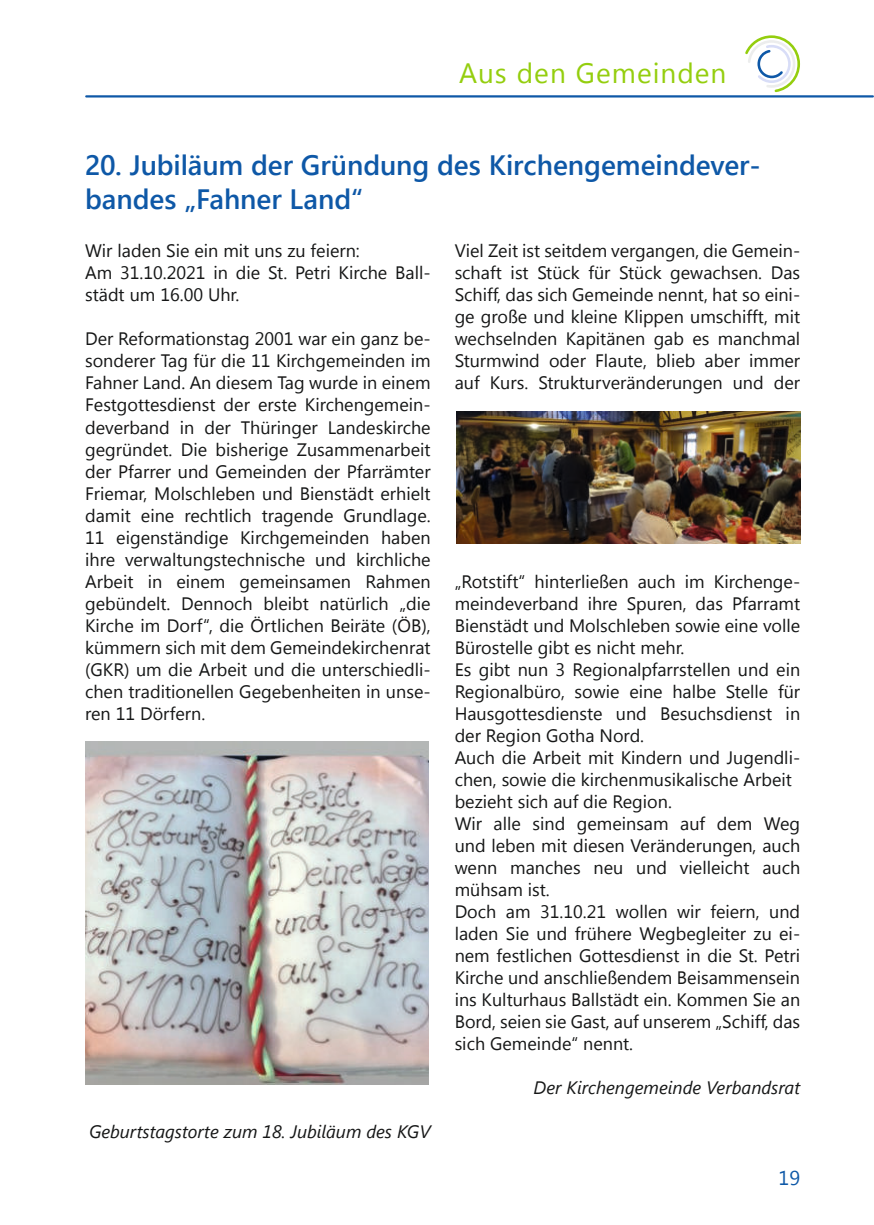
<style>
.page{position:relative;width:874px;height:1225px;background:#fff}
.page>*{position:absolute;margin:0;border:0;box-sizing:border-box;transform-origin:0 0}
.t1{font:600 28px/33.6px "Segoe UI";letter-spacing:-.005em;color:#0e58a7}
.t2{font:28px "Segoe UI";letter-spacing:.035em;color:#94ce0e}
.t3{font:20px "Segoe UI";color:#0e58a7}
.t4{font:18px/22px "Segoe UI";color:#151616}
.t5{font:italic 18px "Segoe UI";color:#151616}
</style>
<div class="page">
<img style="left:85px;top:741px;width:343px;height:343px">
<img style="left:456px;top:411px;width:343px;height:132px">
<hr style="left:86px;top:95px;width:786px;height:2px;background:#0e58a7">
<svg style="left:745px;top:35px;width:55px;height:58px"></svg>
<h1 class="t2" style="left:459px;top:57px;width:268px">Aus den Gemeinden</h1>
<h1 class="t1" style="left:85px;top:152px;width:676px">20. Jubiläum der Gründung des Kirchengemeindever&shy;bandes „Fahner Land“</h1>
<p class="t4" style="left:85px;top:242px;width:347px">Wir laden Sie ein mit uns zu feiern:<br>Am 31.10.2021 in die St. Petri Kirche Ball&shy;städt um 16.00 Uhr.</p>
<p class="t4" style="left:85px;top:330px;width:347px;text-align:justify">Der Reformationstag 2001 war ein ganz be&shy;sonderer Tag für die 11 Kirchgemeinden im Fahner Land. An diesem Tag wurde in einem Festgottesdienst der erste Kirchengemein&shy;deverband in der Thüringer Landeskirche gegründet. Die bisherige Zusammenarbeit der Pfarrer und Gemeinden der Pfarrämter Friemar, Molschleben und Bienstädt erhielt damit eine rechtlich tragende Grundlage.<br>11 eigenständige Kirchgemeinden haben ihre verwaltungstechnische und kirchliche Arbeit in einem gemeinsamen Rahmen gebündelt. Dennoch bleibt natürlich „die Kirche im Dorf“, die Örtlichen Beiräte (ÖB), kümmern sich mit dem Gemeindekirchenrat (GKR) um die Arbeit und die unterschiedli&shy;chen traditionellen Gegebenheiten in unse&shy;ren 11 Dörfern.</p>
<p class="t5" style="left:89px;top:1124px;width:343px">Geburtstagstorte zum 18. Jubiläum des KGV</p>
<p class="t4" style="left:454px;top:242px;width:347px;text-align:justify">Viel Zeit ist seitdem vergangen, die Gemein&shy;schaft ist Stück für Stück gewachsen. Das Schiff, das sich Gemeinde nennt, hat so eini&shy;ge große und kleine Klippen umschifft, mit wechselnden Kapitänen gab es manchmal Sturmwind oder Flaute, blieb aber immer auf Kurs. Strukturveränderungen und der</p>
<p class="t4" style="left:454px;top:572px;width:347px">„Rotstift“ hinterließen auch im Kirchenge&shy;meindeverband ihre Spuren, das Pfarramt Bienstädt und Molschleben sowie eine volle Bürostelle gibt es nicht mehr.<br>Es gibt nun 3 Regionalpfarrstellen und ein Regionalbüro, sowie eine halbe Stelle für Hausgottesdienste und Besuchsdienst in der Region Gotha Nord.<br>Auch die Arbeit mit Kindern und Jugendli&shy;chen, sowie die kirchenmusikalische Arbeit bezieht sich auf die Region.<br>Wir alle sind gemeinsam auf dem Weg und leben mit diesen Veränderungen, auch wenn manches neu und vielleicht auch mühsam ist.<br>Doch am 31.10.21 wollen wir feiern, und laden Sie und frühere Wegbegleiter zu ei&shy;nem festlichen Gottesdienst in die St. Petri Kirche und anschließendem Beisammensein ins Kulturhaus Ballstädt ein. Kommen Sie an Bord, seien sie Gast, auf unserem „Schiff, das sich Gemeinde“ nennt.</p>
<p class="t5" style="left:533px;top:1080px;width:268px">Der Kirchengemeinde Verbandsrat</p>
<p class="t3" style="left:778px;top:1166px;width:23px">19</p>
</div>
